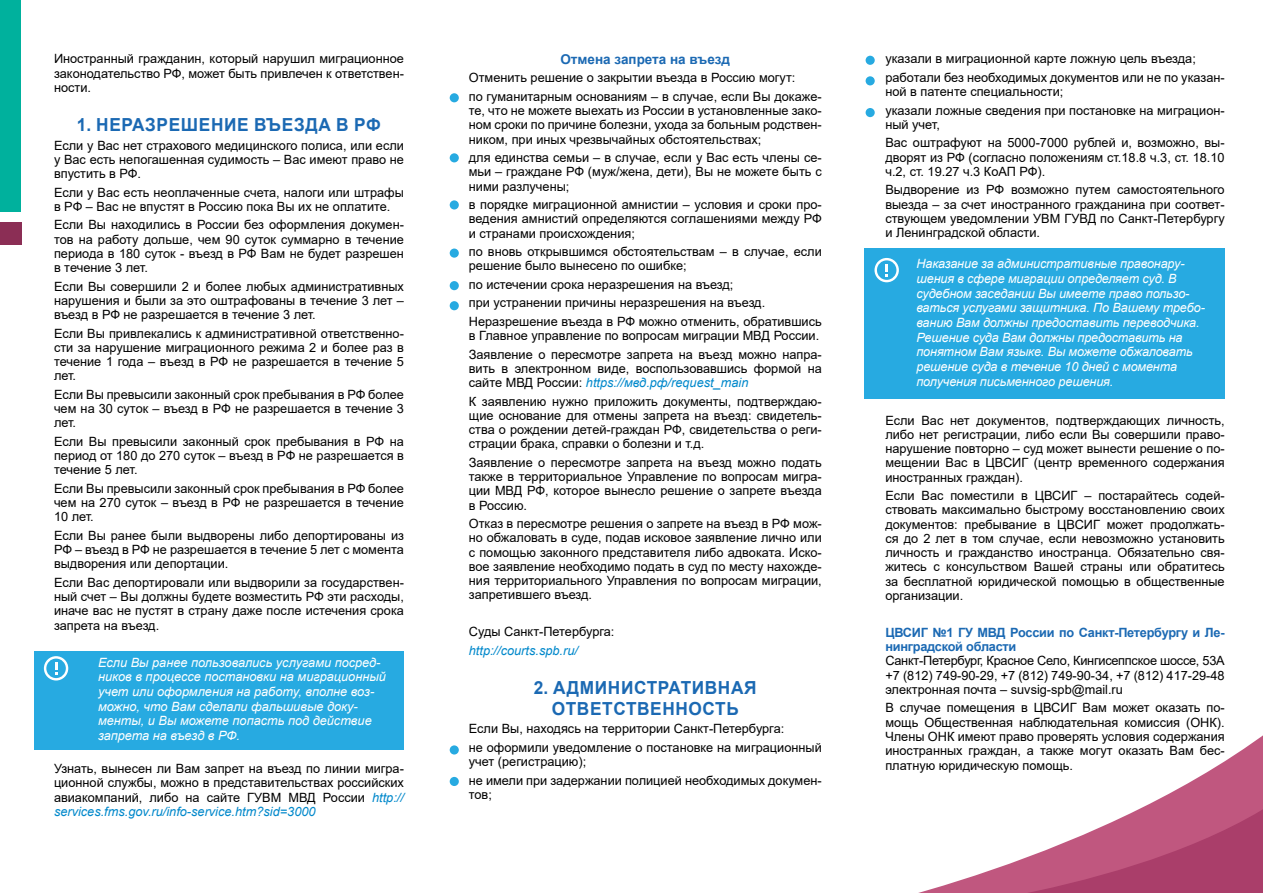
<style>
.page{position:relative;width:1263px;height:893px;background:#fff}
.page>*{position:absolute;margin:0;border:0;box-sizing:border-box;transform-origin:0 0}
.t1{font:700 18px/20.7px "Arial";letter-spacing:.035em;color:#1b69b3;text-align:center;scale:.96 1}
.t2{font:700 13.5px "Arial";color:#1b69b3}
.t3{font:12.75px/14.2px "Arial";color:#000;text-align:justify}
.t4{font:italic 12.75px/14.7px "Arial";letter-spacing:-.01em;color:#fff}
.t5{font:700 12.75px/14.2px "Arial";letter-spacing:-.02em;color:#1b69b3}
.t6{font:italic 12.75px "Arial";color:#0088cb}
.s1{font-style:italic;color:#0088cb}
</style>
<div class="page">
<svg style="left:1172px;top:735px;width:91px;height:57px"></svg>
<svg style="left:918px;top:792px;width:345px;height:101px"></svg>
<div style="left:0;top:0;width:21px;height:211px;background:#00b19d"></div>
<div style="left:0;top:222px;width:21px;height:22px;background:#8b2e55"></div>
<div style="left:450px;top:93px;width:9px;height:9px;background:#27aae1;border-radius:50%"></div>
<div style="left:450px;top:153px;width:9px;height:9px;background:#27aae1;border-radius:50%"></div>
<div style="left:450px;top:200px;width:9px;height:10px;background:#27aae1;border-radius:50%"></div>
<div style="left:450px;top:249px;width:9px;height:9px;background:#27aae1;border-radius:50%"></div>
<div style="left:450px;top:281px;width:9px;height:9px;background:#27aae1;border-radius:50%"></div>
<div style="left:450px;top:301px;width:9px;height:9px;background:#27aae1;border-radius:50%"></div>
<div style="left:450px;top:745px;width:9px;height:9px;background:#27aae1;border-radius:50%"></div>
<div style="left:450px;top:777px;width:9px;height:9px;background:#27aae1;border-radius:50%"></div>
<div style="left:34px;top:651px;width:370px;height:99px;background:#27aae1"></div>
<div style="left:865px;top:249px;width:360px;height:150px;background:#27aae1"></div>
<svg style="left:44px;top:656px;width:24px;height:24px"></svg>
<svg style="left:874px;top:258px;width:25px;height:24px"></svg>
<div style="left:866px;top:56px;width:9px;height:9px;background:#27aae1;border-radius:50%"></div>
<div style="left:866px;top:76px;width:9px;height:9px;background:#27aae1;border-radius:50%"></div>
<div style="left:866px;top:108px;width:9px;height:9px;background:#27aae1;border-radius:50%"></div>
<p class="t3" style="left:54px;top:52px;width:351px">Иностранный гражданин, который нарушил миграционное законодательство РФ, может быть привлечен к ответствен&shy;ности.</p>
<h1 class="t1" style="left:77px;top:115px;width:318px">1. НЕРАЗРЕШЕНИЕ ВЪЕЗДА В РФ</h1>
<p class="t3" style="left:54px;top:138px;width:351px">Если у Вас нет страхового медицинского полиса, или если у Вас есть непогашенная судимость – Вас имеют право не впустить в РФ.</p>
<p class="t3" style="left:54px;top:185px;width:351px">Если у Вас есть неоплаченные счета, налоги или штрафы в РФ – Вас не впустят в Россию пока Вы их не оплатите.</p>
<p class="t3" style="left:54px;top:218px;width:351px">Если Вы находились в России без оформления докумен&shy;тов на работу дольше, чем 90 суток суммарно в течение периода в 180 суток - въезд в РФ Вам не будет разрешен в течение 3 лет.</p>
<p class="t3" style="left:54px;top:279px;width:351px">Если Вы совершили 2 и более любых административных нарушения и были за это оштрафованы в течение 3 лет – въезд в РФ не разрешается в течение 3 лет.</p>
<p class="t3" style="left:54px;top:326px;width:351px">Если Вы привлекались к административной ответственно&shy;сти за нарушение миграционного режима 2 и более раз в течение 1 года – въезд в РФ не разрешается в течение 5 лет.</p>
<p class="t3" style="left:54px;top:387px;width:351px">Если Вы превысили законный срок пребывания в РФ более чем на 30 суток – въезд в РФ не разрешается в течение 3 лет.</p>
<p class="t3" style="left:54px;top:434px;width:351px">Если Вы превысили законный срок пребывания в РФ на период от 180 до 270 суток – въезд в РФ не разрешается в течение 5 лет.</p>
<p class="t3" style="left:54px;top:481px;width:351px">Если Вы превысили законный срок пребывания в РФ более чем на 270 суток – въезд в РФ не разрешается в течение 10 лет.</p>
<p class="t3" style="left:54px;top:528px;width:351px">Если Вы ранее были выдворены либо депортированы из РФ – въезд в РФ не разрешается в течение 5 лет с момента выдворения или депортации.</p>
<p class="t3" style="left:54px;top:575px;width:351px">Если Вас депортировали или выдворили за государствен&shy;ный счет – Вы должны будете возместить РФ эти расходы, иначе вас не пустят в страну даже после истечения срока запрета на въезд.</p>
<p class="t4" style="left:98px;top:655px;width:289px">Если Вы ранее пользовались услугами посред&shy;ников в процессе постановки на миграционный учет или оформления на работу, вполне воз&shy;можно, что Вам сделали фальшивые доку&shy;менты, и Вы можете попасть под действие запрета на въезд в РФ.</p>
<p class="t3" style="left:54px;top:761px;width:351px">Узнать, вынесен ли Вам запрет на въезд по линии мигра&shy;ционной службы, можно в представительствах российских авиакомпаний, либо на сайте ГУВМ МВД России <span class="s1">http:// services.fms.gov.ru/info-service.htm?sid=3000</span></p>
<p class="t2" style="left:560px;top:50px;width:171px">Отмена запрета на въезд</p>
<p class="t3" style="left:469px;top:69px;width:354px;line-height:18.5px">Отменить решение о закрытии въезда в Россию могут:<br>по гуманитарным основаниям – в случае, если Вы докаже-</p>
<p class="t3" style="left:469px;top:103px;width:354px">те, что не можете выехать из России в установленные зако&shy;ном сроки по причине болезни, ухода за больным родствен&shy;ником, при иных чрезвычайных обстоятельствах;</p>
<p class="t3" style="left:469px;top:150px;width:354px">для единства семьи – в случае, если у Вас есть члены се&shy;мьи – граждане РФ (муж/жена, дети), Вы не можете быть с ними разлучены;</p>
<p class="t3" style="left:469px;top:197px;width:354px">в порядке миграционной амнистии – условия и сроки про&shy;ведения амнистий определяются соглашениями между РФ и странами происхождения;</p>
<p class="t3" style="left:469px;top:244px;width:354px">по вновь открывшимся обстоятельствам – в случае, если решение было вынесено по ошибке;</p>
<p class="t3" style="left:469px;top:275px;width:354px;line-height:18.5px;text-align:left">по истечении срока неразрешения на въезд;<br>при устранении причины неразрешения на въезд.<br>Неразрешение въезда в РФ можно отменить, обратившись</p>
<p class="t3" style="left:469px;top:326px;width:354px;line-height:18.5px">в Главное управление по вопросам миграции МВД России.<br>Заявление о пересмотре запрета на въезд можно напра-</p>
<p class="t3" style="left:469px;top:361px;width:354px">вить в электронном виде, воспользовавшись формой на сайте МВД России: <span class="s1">https://мвд.рф/request_main</span></p>
<p class="t3" style="left:469px;top:394px;width:354px">К заявлению нужно приложить документы, подтверждаю&shy;щие основание для отмены запрета на въезд: свидетель&shy;ства о рождении детей-граждан РФ, свидетельства о реги&shy;страции брака, справки о болезни и т.д.</p>
<p class="t3" style="left:469px;top:455px;width:354px">Заявление о пересмотре запрета на въезд можно подать также в территориальное Управление по вопросам мигра&shy;ции МВД РФ, которое вынесло решение о запрете въезда в Россию.</p>
<p class="t3" style="left:469px;top:516px;width:354px">Отказ в пересмотре решения о запрете на въезд в РФ мож&shy;но обжаловать в суде, подав исковое заявление лично или с помощью законного представителя либо адвоката. Иско&shy;вое заявление необходимо подать в суд по месту нахожде&shy;ния территориального Управления по вопросам миграции, запретившего въезд.</p>
<p class="t3" style="left:469px;top:625px;width:147px">Суды Санкт-Петербурга:</p>
<p class="t6" style="left:469px;top:642px;width:111px">http://courts.spb.ru/</p>
<h1 class="t1" style="left:534px;top:678px;width:234px">2. АДМИНИСТРАТИВНАЯ<br>ОТВЕТСТВЕННОСТЬ</h1>
<p class="t3" style="left:469px;top:719px;width:354px;line-height:18.5px">Если Вы, находясь на территории Санкт-Петербурга:<br>не оформили уведомление о постановке на миграционный</p>
<p class="t3" style="left:469px;top:752px;width:354px;line-height:18.5px">учет (регистрацию);<br>не имели при задержании полицией необходимых докумен-</p>
<p class="t3" style="left:469px;top:787px;width:25px">тов;</p>
<p class="t3" style="left:885px;top:50px;width:341px;line-height:18.5px">указали в миграционной карте ложную цель въезда; работали без необходимых документов или не по указан-</p>
<p class="t3" style="left:885px;top:82px;width:341px;line-height:18.5px">ной в патенте специальности;<br>указали ложные сведения при постановке на миграцион-</p>
<p class="t3" style="left:885px;top:115px;width:341px;line-height:18.5px">ный учет,<br>Вас оштрафуют на 5000-7000 рублей и, возможно, вы-</p>
<p class="t3" style="left:885px;top:150px;width:341px">дворят из РФ (согласно положениям ст.18.8 ч.3, ст. 18.10 ч.2, ст. 19.27 ч.3 КоАП РФ).</p>
<p class="t3" style="left:885px;top:183px;width:341px">Выдворение из РФ возможно путем самостоятельного выезда – за счет иностранного гражданина при соответ&shy;ствующем уведомлении УВМ ГУВД по Санкт-Петербургу и Ленинградской области.</p>
<p class="t4" style="left:916px;top:257px;width:290px">Наказание за административные правонару&shy;шения в сфере миграции определяет суд. В судебном заседании Вы имеете право пользо&shy;ваться услугами защитника. По Вашему требо&shy;ванию Вам должны предоставить переводчика.<br>Решение суда Вам должны предоставить на понятном Вам языке. Вы можете обжаловать решение суда в течение 10 дней с момента получения письменного решения.</p>
<p class="t3" style="left:885px;top:413px;width:341px">Если Вас нет документов, подтверждающих личность, либо нет регистрации, либо если Вы совершили право&shy;нарушение повторно – суд может вынести решение о по&shy;мещении Вас в ЦВСИГ (центр временного содержания иностранных граждан).</p>
<p class="t3" style="left:885px;top:488px;width:341px">Если Вас поместили в ЦВСИГ – постарайтесь содей&shy;ствовать максимально быстрому восстановлению своих документов: пребывание в ЦВСИГ может продолжать&shy;ся до 2 лет в том случае, если невозможно установить личность и гражданство иностранца. Обязательно свя&shy;житесь с консульством Вашей страны или обратитесь за бесплатной юридической помощью в общественные организации.</p>
<p class="t5" style="left:885px;top:625px;width:341px">ЦВСИГ №1 ГУ МВД России по Санкт-Петербургу и Ле&shy;нинградской области</p>
<p class="t3" style="left:885px;top:654px;width:341px">Санкт-Петербург, Красное Село, Кингисеппское шоссе, 53А +7 (812) 749-90-29, +7 (812) 749-90-34, +7 (812) 417-29-48 электронная почта – suvsig-spb@mail.ru</p>
<p class="t3" style="left:885px;top:701px;width:341px">В случае помещения в ЦВСИГ Вам может оказать по&shy;мощь Общественная наблюдательная комиссия (ОНК).<br>Члены ОНК имеют право проверять условия содержания иностранных граждан, а также могут оказать Вам бес&shy;платную юридическую помощь.</p>
</div>
